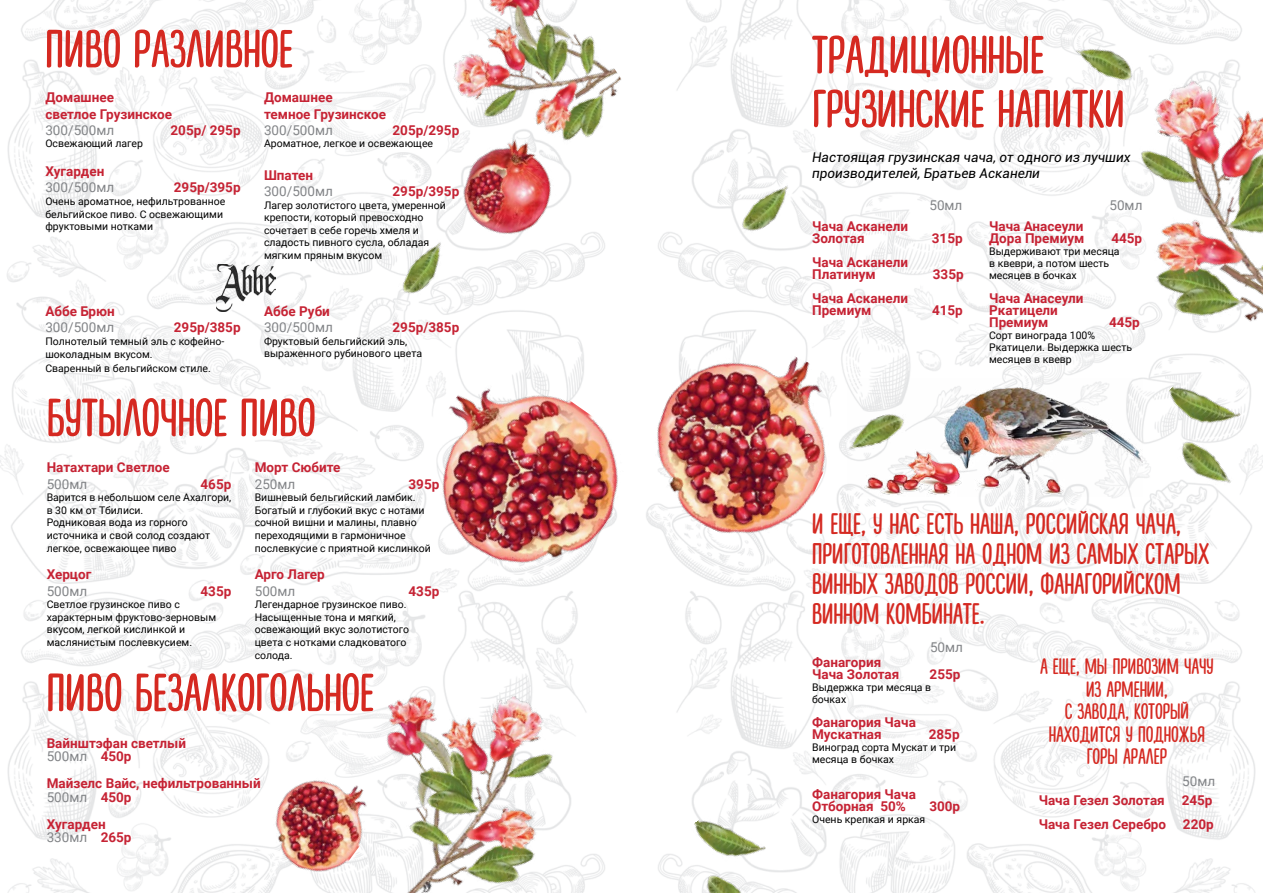
<style>
.page{position:relative;width:1263px;height:893px;background:#fff}
.page>*{position:absolute;margin:0;border:0;box-sizing:border-box;transform-origin:0 0}
.t1{font:500 54px/54px "Lifehack Sans";color:#d52921}
.t2{font:500 30px/30px "Lifehack Sans";color:#d52921}
.t3{font:500 22.5px/22.5px "Lifehack Sans";color:#d52921;text-align:center}
.t4{font:700 13.5px/12px "Roboto";color:#c62334}
.t5{font:13.5px "Roboto";color:#828487}
.t6{font:italic 13.5px/16.2px "Roboto";color:#000}
.t7{font:10.5px/12.6px "Roboto";color:#000}
.s1{font-weight:400;color:#828487}
</style>
<div class="page">
<img style="left:0;top:0;width:1256px;height:893px">
<img style="left:433px;top:229px;width:144px;height:29px">
<img style="left:416px;top:0;width:251px;height:229px">
<img style="left:377px;top:346px;width:291px;height:278px">
<img style="left:383px;top:231px;width:83px;height:83px">
<img style="left:250px;top:624px;width:430px;height:269px">
<img style="left:241px;top:749px;width:147px;height:144px">
<img style="left:862px;top:378px;width:270px;height:119px">
<img style="left:615px;top:313px;width:247px;height:262px">
<img style="left:978px;top:0;width:285px;height:464px">
<img style="left:1066px;top:20px;width:84px;height:80px">
<img style="left:836px;top:394px;width:80px;height:68px">
<img style="left:1132px;top:365px;width:131px;height:141px">
<img style="left:657px;top:798px;width:139px;height:95px">
<img style="left:724px;top:173px;width:85px;height:79px">
<img style="left:216px;top:264px;width:59px;height:47px">
<h1 class="t1" style="left:45px;top:24px;width:249px">Пиво разливное</h1>
<p class="t4" style="left:45px;top:89px;width:128px;line-height:16.2px">Домашнее<br>светлое Грузинское</p>
<p class="t5" style="left:45px;top:121px;width:70px">300/500мл</p>
<p class="t4" style="left:171px;top:124px;width:72px">205р/ 295р</p>
<p class="t7" style="left:45px;top:137px;width:99px">Освежающий лагер</p>
<p class="t4" style="left:45px;top:165px;width:60px">Хугарден</p>
<p class="t5" style="left:45px;top:178px;width:70px">300/500мл</p>
<p class="t4" style="left:174px;top:181px;width:68px">295р/395р</p>
<p class="t7" style="left:45px;top:195px;width:182px">Очень ароматное, нефильтрованное бельгийское пиво. С освежающими фруктовыми нотками</p>
<p class="t4" style="left:264px;top:89px;width:124px;line-height:16.2px">Домашнее<br>темное Грузинское</p>
<p class="t5" style="left:264px;top:121px;width:70px">300/500мл</p>
<p class="t4" style="left:392px;top:124px;width:68px">205р/295р</p>
<p class="t7" style="left:264px;top:137px;width:171px">Ароматное, легкое и освежающее</p>
<p class="t4" style="left:264px;top:169px;width:51px">Шпатен</p>
<p class="t5" style="left:264px;top:182px;width:70px">300/500мл</p>
<p class="t4" style="left:392px;top:185px;width:68px">295р/395р</p>
<p class="t7" style="left:264px;top:198px;width:183px">Лагер золотистого цвета, умеренной крепости, который превосходно сочетает в себе горечь хмеля и сладость пивного сусла, обладая мягким пряным вкусом</p>
<p class="t4" style="left:45px;top:305px;width:71px">Аббе Брюн</p>
<p class="t5" style="left:45px;top:318px;width:70px">300/500мл</p>
<p class="t4" style="left:174px;top:321px;width:68px">295р/385р</p>
<p class="t7" style="left:45px;top:335px;width:181px">Полнотелый темный эль с кофейно&shy;шоколадным вкусом.</p>
<p class="t7" style="left:45px;top:362px;width:167px">Сваренный в бельгийском стиле.</p>
<p class="t4" style="left:264px;top:304px;width:67px">Аббе Руби</p>
<p class="t5" style="left:264px;top:318px;width:70px">300/500мл</p>
<p class="t4" style="left:393px;top:321px;width:68px">295р/385р</p>
<p class="t7" style="left:264px;top:334px;width:160px">Фруктовый бельгийский эль, выраженного рубинового цвета</p>
<h1 class="t1" style="left:47px;top:393px;width:270px">Бутылочное пиво</h1>
<p class="t4" style="left:47px;top:461px;width:125px">Натахтари Светлое</p>
<p class="t5" style="left:47px;top:474px;width:42px">500мл</p>
<p class="t4" style="left:200px;top:477px;width:32px">465р</p>
<p class="t7" style="left:47px;top:491px;width:186px">Варится в небольшом селе Ахалгори, в 30 км от Тбилиси.<br>Родниковая вода из горного источника и свой солод создают легкое, освежающее пиво</p>
<p class="t4" style="left:255px;top:461px;width:87px">Морт Сюбите</p>
<p class="t5" style="left:255px;top:474px;width:42px">250мл</p>
<p class="t4" style="left:409px;top:477px;width:32px">395р</p>
<p class="t7" style="left:255px;top:491px;width:178px">Вишневый бельгийский ламбик.<br>Богатый и глубокий вкус с нотами сочной вишни и малины, плавно переходящими в гармоничное послевкусие с приятной кислинкой</p>
<p class="t4" style="left:47px;top:568px;width:46px">Херцог</p>
<p class="t5" style="left:47px;top:581px;width:42px">500мл</p>
<p class="t4" style="left:200px;top:584px;width:32px">435р</p>
<p class="t7" style="left:47px;top:598px;width:171px">Светлое грузинское пиво с характерным фруктово-зерновым вкусом, легкой кислинкой и маслянистым послевкусием.</p>
<p class="t4" style="left:255px;top:568px;width:72px">Арго Лагер</p>
<p class="t5" style="left:255px;top:581px;width:42px">500мл</p>
<p class="t4" style="left:409px;top:584px;width:32px">435р</p>
<p class="t7" style="left:255px;top:598px;width:156px">Легендарное грузинское пиво.<br>Насыщенные тона и мягкий, освежающий вкус золотистого цвета с нотками сладковатого солода.</p>
<h1 class="t1" style="left:47px;top:668px;width:329px">Пиво безалкогольное</h1>
<p class="t4" style="left:47px;top:736px;width:141px;line-height:13.5px">Вайнштэфан светлый<br><span class="s1">500мл</span> 450р</p>
<p class="t4" style="left:47px;top:776px;width:216px;line-height:13.5px">Майзелс Вайс, нефильтрованный<br><span class="s1">500мл</span> 450р</p>
<p class="t4" style="left:47px;top:817px;width:86px;line-height:13.5px">Хугарден<br><span class="s1">330мл</span> 265р</p>
<h1 class="t1" style="left:812px;top:30px;width:314px">Традиционные грузинские напитки</h1>
<p class="t6" style="left:812px;top:149px;width:320px">Настоящая грузинская чача, от одного из лучших производителей, Братьев Асканели</p>
<p class="t5" style="left:929px;top:196px;width:34px">50мл</p>
<p class="t5" style="left:1109px;top:196px;width:34px">50мл</p>
<p class="t4" style="left:812px;top:220px;width:97px">Чача Асканели<br>Золотая</p>
<p class="t4" style="left:932px;top:232px;width:32px">315р</p>
<p class="t4" style="left:812px;top:256px;width:97px">Чача Асканели<br>Платинум</p>
<p class="t4" style="left:933px;top:268px;width:32px">335р</p>
<p class="t4" style="left:812px;top:292px;width:97px">Чача Асканели<br>Премиум</p>
<p class="t4" style="left:932px;top:304px;width:32px">415р</p>
<p class="t4" style="left:989px;top:220px;width:97px">Чача Анасеули<br>Дора Премиум</p>
<p class="t4" style="left:1111px;top:232px;width:32px">445р</p>
<p class="t7" style="left:989px;top:245px;width:132px;line-height:12px">Выдерживают три месяца в квеври, а потом шесть месяцев в бочках</p>
<p class="t4" style="left:989px;top:292px;width:96px">Чача Анасеули<br>Ркатицели<br>Премиум</p>
<p class="t4" style="left:1109px;top:316px;width:32px">445р</p>
<p class="t7" style="left:989px;top:329px;width:145px;line-height:12px">Сорт винограда 100%<br>Ркатицели. Выдержка шесть месяцев в квевр</p>
<h2 class="t2" style="left:812px;top:510px;width:399px">И еще, у нас есть наша, российская чача, приготовленная на одном из самых старых винных заводов России, Фанагорийском винном комбинате.</h2>
<h3 class="t3" style="left:1040px;top:656px;width:175px">А еще, мы привозим чачу из Армении,<br>с завода, который находится у подножья горы Аралер</h3>
<p class="t5" style="left:930px;top:638px;width:34px">50мл</p>
<p class="t4" style="left:812px;top:656px;width:89px">Фанагория<br>Чача Золотая</p>
<p class="t4" style="left:929px;top:668px;width:32px">255р</p>
<p class="t7" style="left:812px;top:681px;width:121px;line-height:12px">Выдержка три месяца в бочках</p>
<p class="t4" style="left:812px;top:716px;width:105px">Фанагория Чача<br>Мускатная</p>
<p class="t4" style="left:929px;top:728px;width:32px">285р</p>
<p class="t7" style="left:812px;top:741px;width:145px;line-height:12px">Виноград сорта Мускат и три месяца в бочках</p>
<p class="t4" style="left:812px;top:788px;width:105px">Фанагория Чача<br>Отборная 50%</p>
<p class="t5" style="left:1182px;top:772px;width:34px">50мл</p>
<p class="t4" style="left:1039px;top:787px;width:177px;line-height:24px">Чача Гезел Золотая 245р<br>Чача Гезел Серебро 220р</p>
<p class="t4" style="left:929px;top:800px;width:32px">300р</p>
<p class="t7" style="left:812px;top:813px;width:115px">Очень крепкая и яркая</p>
</div>
